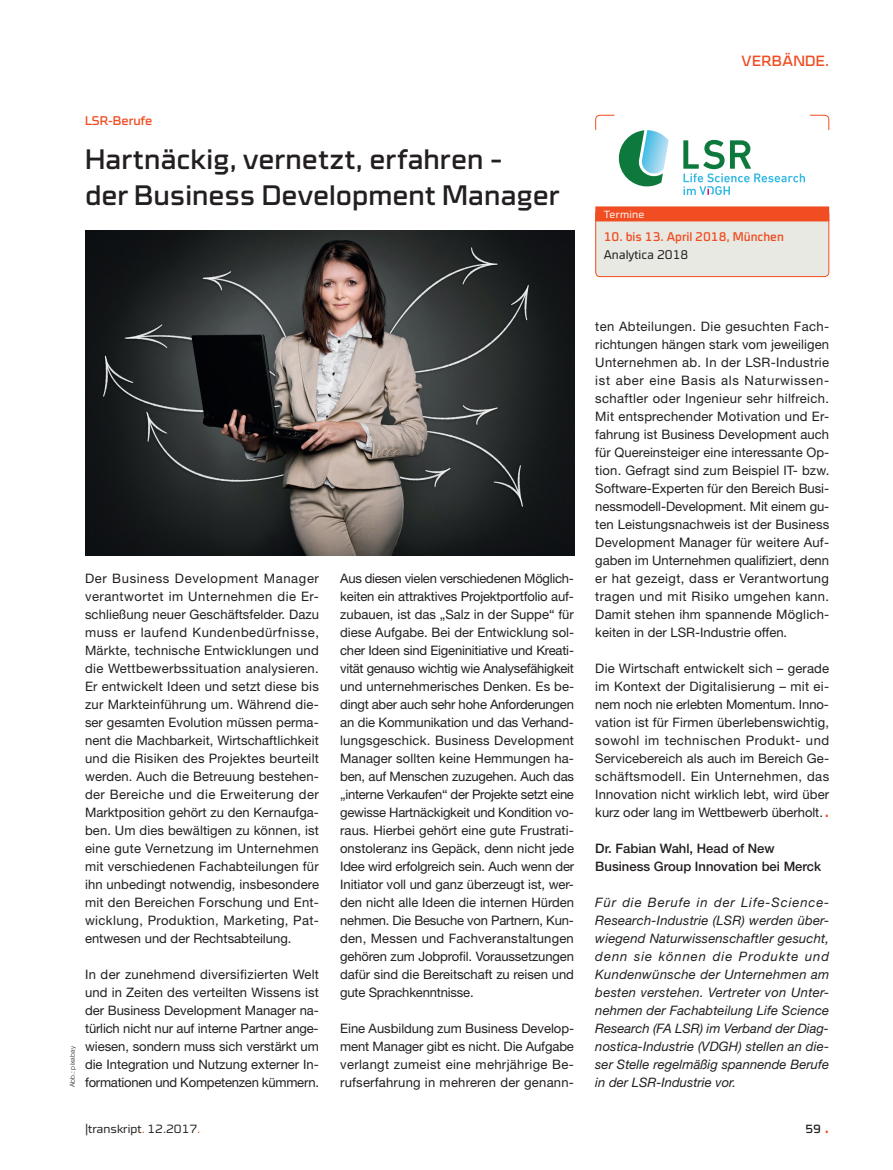
<style>
.page{position:relative;width:893px;height:1170px;background:#fff}
.page>*{position:absolute;margin:0;border:0;box-sizing:border-box;transform-origin:0 0}
.t1{font:28.5px/36px "Cube OT";letter-spacing:-.005em;color:#231f20}
.t2{font:15px "Cube OT";letter-spacing:.015em;color:#f04d22}
.t3{font:13.05px/18px "Helvetica Neue LT Std";color:#231f20;text-align:justify}
.t4{font:italic 13.05px/18px "Helvetica Neue LT Std";letter-spacing:.005em;color:#231f20;text-align:justify}
.t5{font:500 13.05px/18px "Helvetica Neue LT Std";color:#231f20}
.t6{font:condensed 12.75px "Cube OT";color:#f04d22}
.t7{font:300 condensed 12.75px "Cube OT";color:#231f20}
.t8{font:12.75px "Cube OT";color:#f04d22}
.t9{font:300 12px "Cube OT";color:#231f20}
.t10{font:12px "Cube OT";color:#231f20}
.t11{font:300 10.5px "Cube OT";letter-spacing:.025em;color:#fff}
.t12{font:300 6.75px "Helvetica Neue LT Std";letter-spacing:.025em;color:#231f20}
.s1{font-family:"Cube OT";font-weight:700;font-size:15px;color:#f04d22}
.s2{font-weight:400}
.s3{color:#f04d22}
.s4{font-size:18px;color:#f04d22}
</style>
<div class="page">
<div style="left:596px;top:210px;width:233px;height:66px;background:#e9e9e3;border-radius:4px"></div>
<div style="left:595px;top:209px;width:234px;height:68px;border:1px solid #f04d22;border-radius:4px"></div>
<div style="left:595px;top:206px;width:234px;height:15px;background:#f04d22"></div>
<svg style="left:810px;top:114px;width:20px;height:17px"></svg>
<svg style="left:595px;top:114px;width:74px;height:72px"></svg>
<svg style="left:683px;top:140px;width:122px;height:54px"></svg>
<img style="left:85px;top:231px;width:489px;height:324px">
<p class="t8" style="left:85px;top:113px;width:69px">LSR-Berufe</p>
<h1 class="t1" style="left:85px;top:141px;width:476px">Hartnäckig, vernetzt, erfahren –<br>der Business Development Manager</h1>
<p class="t2" style="left:742px;top:53px;width:89px">verbände.</p>
<p class="t11" style="left:604px;top:208px;width:42px">Termine</p>
<p class="t6" style="left:604px;top:229px;width:182px">10. bis 13. April 2018, München</p>
<p class="t7" style="left:604px;top:247px;width:86px">Analytica 2018</p>
<p class="t12" style="left:68px;top:1087px;width:42px;rotate:-90deg">Abb.: pixabay</p>
<p class="t3" style="left:85px;top:569px;width:236px">Der Business Development Manager verantwortet im Unternehmen die Er&shy;schließung neuer Geschäftsfelder. Dazu muss er laufend Kundenbedürfnisse, Märkte, technische Entwicklungen und die Wettbewerbssituation analysieren.<br>Er entwickelt Ideen und setzt diese bis zur Markteinführung um. Während die&shy;ser gesamten Evolution müssen perma&shy;nent die Machbarkeit, Wirtschaftlichkeit und die Risiken des Projektes beurteilt werden. Auch die Betreuung bestehen&shy;der Bereiche und die Erweiterung der Marktposition gehört zu den Kernaufga&shy;ben. Um dies bewältigen zu können, ist eine gute Vernetzung im Unternehmen mit verschiedenen Fachabteilungen für ihn unbedingt notwendig, insbesondere mit den Bereichen Forschung und Ent&shy;wicklung, Produktion, Marketing, Pat&shy;entwesen und der Rechtsabteilung.</p>
<p class="t3" style="left:85px;top:965px;width:235px">In der zunehmend diversifizierten Welt und in Zeiten des verteilten Wissens ist der Business Development Manager na&shy;türlich nicht nur auf interne Partner ange&shy;wiesen, sondern muss sich verstärkt um die Integration und Nutzung externer In&shy;formationen und Kompetenzen kümmern.</p>
<p class="t3" style="left:340px;top:569px;width:236px">Aus diesen vielen verschiedenen Möglich&shy;keiten ein attraktives Projektportfolio auf&shy;zubauen, ist das „Salz in der Suppe“ für diese Aufgabe. Bei der Entwicklung sol&shy;cher Ideen sind Eigeninitiative und Kreati&shy;vität genauso wichtig wie Analysefähigkeit und unternehmerisches Denken. Es be&shy;dingt aber auch sehr hohe Anforderungen an die Kommunikation und das Verhand&shy;lungsgeschick. Business Development Manager sollten keine Hemmungen ha&shy;ben, auf Menschen zuzugehen. Auch das „interne Verkaufen“ der Projekte setzt eine gewisse Hartnäckigkeit und Kondition vo&shy;raus. Hierbei gehört eine gute Frustrati&shy;onstoleranz ins Gepäck, denn nicht jede Idee wird erfolgreich sein. Auch wenn der Initiator voll und ganz überzeugt ist, wer&shy;den nicht alle Ideen die internen Hürden nehmen. Die Besuche von Partnern, Kun&shy;den, Messen und Fachveranstaltungen gehören zum Jobprofil. Voraussetzungen dafür sind die Bereitschaft zu reisen und gute Sprachkenntnisse.</p>
<p class="t3" style="left:340px;top:1019px;width:235px">Eine Ausbildung zum Business Develop&shy;ment Manager gibt es nicht. Die Aufgabe verlangt zumeist eine mehrjährige Be&shy;rufserfahrung in mehreren der genann-</p>
<p class="t3" style="left:595px;top:317px;width:236px">ten Abteilungen. Die gesuchten Fach&shy;richtungen hängen stark vom jeweiligen Unternehmen ab. In der LSR-Industrie ist aber eine Basis als Naturwissen&shy;schaftler oder Ingenieur sehr hilfreich.<br>Mit entsprechender Motivation und Er&shy;fahrung ist Business Development auch für Quereinsteiger eine interessante Op&shy;tion. Gefragt sind zum Beispiel IT- bzw.<br>Software-Experten für den Bereich Busi&shy;nessmodell-Development. Mit einem gu&shy;ten Leistungsnachweis ist der Business Development Manager für weitere Auf&shy;gaben im Unternehmen qualifiziert, denn er hat gezeigt, dass er Verantwortung tragen und mit Risiko umgehen kann.<br>Damit stehen ihm spannende Möglich&shy;keiten in der LSR-Industrie offen.</p>
<p class="t3" style="left:595px;top:659px;width:235px">Die Wirtschaft entwickelt sich – gerade im Kontext der Digitalisierung – mit ei&shy;nem noch nie erlebten Momentum. Inno&shy;vation ist für Firmen überlebenswichtig, sowohl im technischen Produkt- und Servicebereich als auch im Bereich Ge&shy;schäftsmodell. Ein Unternehmen, das Innovation nicht wirklich lebt, wird über kurz oder lang im Wettbewerb überholt.<span class="s1">.</span></p>
<p class="t5" style="left:595px;top:839px;width:227px">Dr. Fabian Wahl, Head of New<br>Business Group Innovation bei Merck</p>
<p class="t4" style="left:595px;top:893px;width:235px">Für die Berufe in der Life-Science-Research-Industrie (LSR) werden über&shy;wiegend Naturwissenschaftler gesucht, denn sie können die Produkte und Kundenwünsche der Unternehmen am besten verstehen. Vertreter von Unter&shy;nehmen der Fachabteilung Life Science Research (FA LSR) im Verband der Diag&shy;nostica-Industrie (VDGH) stellen an die&shy;ser Stelle regelmäßig spannende Berufe in der LSR-Industrie vor.</p>
<p class="t9" style="left:85px;top:1122px;width:117px"><span class="s2">|</span>transkript<span class="s3">.</span> 12.2017<span class="s3">.</span></p>
<p class="t10" style="left:805px;top:1121px;width:25px">59 <span class="s4">.</span></p>
</div>
